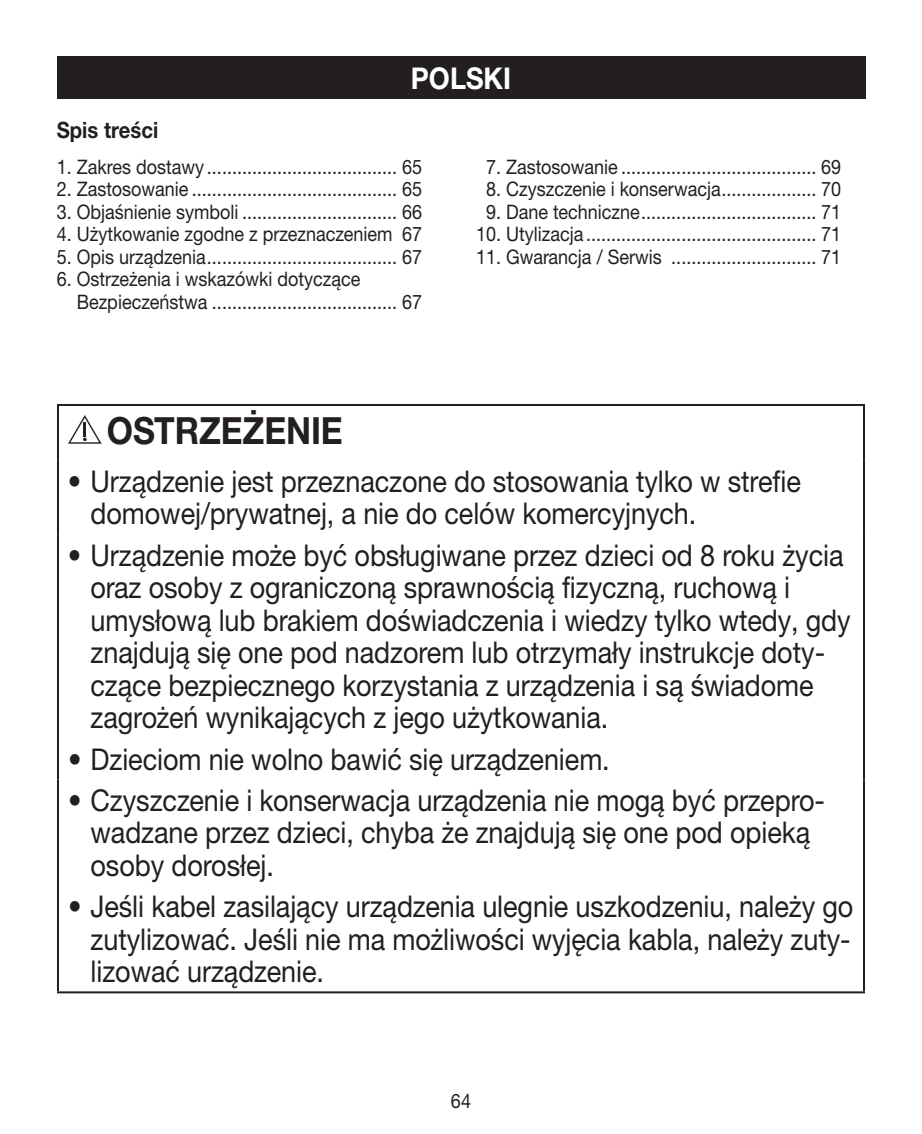
<style>
.page{position:relative;width:922px;height:1134px;background:#fff}
.page>*{position:absolute;margin:0;border:0;box-sizing:border-box;transform-origin:0 0}
.t1{font:700 37.5px "Helvetica Neue LTW1 G";letter-spacing:-.005em;color:#231f20;scale:.9 1}
.t2{font:30px/32.5px "Helvetica Neue LTW1 G";letter-spacing:-.005em;color:#231f20;scale:.9 1}
.t3{font:700 30px "Helvetica Neue LTW1 G";color:#fff;scale:.9 1}
.t4{font:700 22.5px "Helvetica Neue LTW1 G";color:#231f20;scale:.9 1}
.t5{font:20px/22.5px "Helvetica Neue LTW1 G";color:#231f20;scale:.9 1}
</style>
<div class="page">
<div style="left:57px;top:57px;width:808px;height:42px;background:#231f20"></div>
<hr style="left:57px;top:404px;width:807px;height:2px;background:#231f20">
<hr style="left:57px;top:406px;width:2px;height:54px;background:#231f20">
<hr style="left:862px;top:406px;width:2px;height:54px;background:#231f20">
<hr style="left:57px;top:460px;width:2px;height:74px;background:#231f20">
<hr style="left:862px;top:460px;width:2px;height:74px;background:#231f20">
<hr style="left:57px;top:534px;width:2px;height:204px;background:#231f20">
<hr style="left:862px;top:534px;width:2px;height:204px;background:#231f20">
<hr style="left:57px;top:738px;width:2px;height:41px;background:#231f20">
<hr style="left:862px;top:738px;width:2px;height:41px;background:#231f20">
<hr style="left:57px;top:779px;width:2px;height:107px;background:#231f20">
<hr style="left:862px;top:779px;width:2px;height:107px;background:#231f20">
<hr style="left:57px;top:886px;width:2px;height:105px;background:#231f20">
<hr style="left:862px;top:886px;width:2px;height:105px;background:#231f20">
<hr style="left:57px;top:991px;width:807px;height:2px;background:#231f20">
<svg style="left:68px;top:415px;width:34px;height:29px"></svg>
<p class="t4" style="left:57px;top:116px;width:114px">Spis treści</p>
<p class="t3" style="left:411px;top:59px;width:113px">POLSKI</p>
<p class="t5" style="left:57px;top:155px;width:407px">1. Zakres dostawy ...................................... 65</p>
<p class="t5" style="left:57px;top:178px;width:407px">2. Zastosowanie ......................................... 65</p>
<p class="t5" style="left:57px;top:200px;width:407px">3. Objaśnienie symboli ............................... 66</p>
<p class="t5" style="left:57px;top:223px;width:407px">4. Użytkowanie zgodne z przeznaczeniem 67</p>
<p class="t5" style="left:57px;top:245px;width:407px">5. Opis urządzenia...................................... 67</p>
<p class="t5" style="left:77px;top:268px;width:385px;text-indent:-20px">6. Ostrzeżenia i wskazówki dotyczące<br>Bezpieczeństwa ..................................... 67</p>
<p class="t5" style="left:486px;top:155px;width:396px">7. Zastosowanie ....................................... 69</p>
<p class="t5" style="left:486px;top:178px;width:396px">8. Czyszczenie i konserwacja................... 70</p>
<p class="t5" style="left:486px;top:200px;width:396px">9. Dane techniczne................................... 71</p>
<p class="t5" style="left:476px;top:223px;width:407px">10. Utylizacja .............................................. 71</p>
<p class="t5" style="left:476px;top:245px;width:407px">11. Gwarancja / Serwis ............................. 71</p>
<p class="t1" style="left:107px;top:407px;width:263px">OSTRZEŻENIE</p>
<p class="t2" style="left:90px;top:464px;width:790px;text-indent:-22px">• Urządzenie jest przeznaczone do stosowania tylko w strefie domowej/prywatnej, a nie do celów komercyjnych.</p>
<p class="t2" style="left:90px;top:538px;width:846px;text-indent:-22px">• Urządzenie może być obsługiwane przez dzieci od 8 roku życia oraz osoby z ograniczoną sprawnością fizyczną, ruchową i umysłową lub brakiem doświadczenia i wiedzy tylko wtedy, gdy znajdują się one pod nadzorem lub otrzymały instrukcje doty&shy;czące bezpiecznego korzystania z urządzenia i są świadome zagrożeń wynikających z jego użytkowania.</p>
<p class="t2" style="left:68px;top:742px;width:603px">• Dzieciom nie wolno bawić się urządzeniem.</p>
<p class="t2" style="left:90px;top:784px;width:817px;text-indent:-22px">• Czyszczenie i konserwacja urządzenia nie mogą być przepro&shy;wadzane przez dzieci, chyba że znajdują się one pod opieką osoby dorosłej.</p>
<p class="t2" style="left:90px;top:890px;width:848px;text-align:justify;text-indent:-22px">• Jeśli kabel zasilający urządzenia ulegnie uszkodzeniu, należy go zutylizować. Jeśli nie ma możliwości wyjęcia kabla, należy zuty&shy;lizować urządzenie.</p>
<p class="t5" style="left:451px;top:1090px;width:24px">64</p>
</div>
